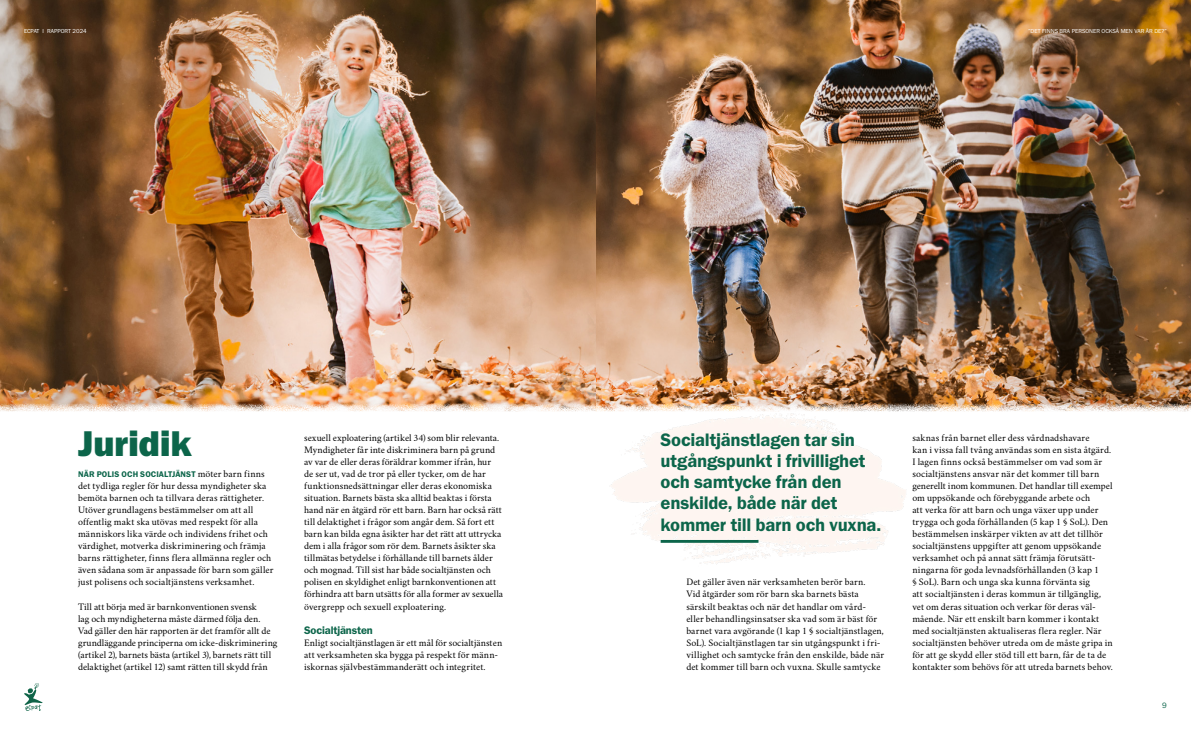
<style>
.page{position:relative;width:1191px;height:738px;background:#fff}
.page>*{position:absolute;margin:0;border:0;box-sizing:border-box;transform-origin:0 0}
.t1{font:37px "Franklin Gothic URW Hea";letter-spacing:-.01em;color:#0c654a}
.t2{font:18.7px/21.1px "Franklin Gothic URW Dem";letter-spacing:-.015em;color:#0c654a}
.t3{font:600 11px "ITC Franklin Gothic Std";letter-spacing:-.015em;color:#0c654a}
.t4{font:10px/12px "Crimson";letter-spacing:.005em;color:#000}
.t5{font:8.5px "Franklin Gothic URW Dem";letter-spacing:.015em;color:#0c654a}
.t6{font:8px "Franklin Gothic URW Boo";color:#0c654a}
.t7{font:6px "Franklin Gothic URW Boo";color:#fff}
.s1{font-family:"Crimson";font-size:10px;color:#000}
</style>
<div class="page">
<img style="left:596px;top:411px;width:331px;height:153px">
<img style="left:0;top:0;width:1191px;height:411px">
<hr style="left:660px;top:539px;width:98px;height:3px;background:#0c654a">
<svg style="left:24px;top:683px;width:19px;height:28px"></svg>
<p class="t7" style="left:24px;top:27px;width:64px">ECPAT I RAPPORT 2024</p>
<p class="t7" style="left:1028px;top:27px;width:140px">”DET FINNS BRA PERSONER OCKSÅ MEN VAR ÄR DE?”</p>
<h1 class="t1" style="left:78px;top:420px;width:115px">Juridik</h1>
<p class="t4" style="left:304px;top:430px;width:200px">sexuell exploatering (artikel 34) som blir relevanta.<br>Myndigheter får inte diskriminera barn på grund av var de eller deras föräldrar kommer ifrån, hur<br>de ser ut, vad de tror på eller tycker, om de har funktionsnedsättningar eller deras ekonomiska situation. Barnets bästa ska alltid beaktas i första hand när en åtgärd rör ett barn. Barn har också rätt till delaktighet i frågor som angår dem. Så fort ett barn kan bilda egna åsikter har det rätt att uttrycka dem i alla frågor som rör dem. Barnets åsikter ska tillmätas betydelse i förhållande till barnets ålder och mognad. Till sist har både socialtjänsten och polisen en skyldighet enligt barnkonventionen att förhindra att barn utsätts för alla former av sexuella övergrepp och sexuell exploatering.</p>
<p class="t3" style="left:304px;top:622px;width:70px">Socialtjänsten</p>
<p class="t4" style="left:304px;top:634px;width:200px">Enligt socialtjänstlagen är ett mål för socialtjänsten att verksamheten ska bygga på respekt för männ&shy;iskornas självbestämmanderätt och integritet.</p>
<p class="t5" style="left:78px;top:469px;width:188px">NÄR POLIS OCH SOCIALTJÄNST <span class="s1">möter barn finns</span></p>
<p class="t4" style="left:78px;top:478px;width:197px">det tydliga regler för hur dessa myndigheter ska bemöta barnen och ta tillvara deras rättigheter.<br>Utöver grundlagens bestämmelser om att all offentlig makt ska utövas med respekt för alla människors lika värde och individens frihet och värdighet, motverka diskriminering och främja barns rättigheter, finns flera allmänna regler och även sådana som är anpassade för barn som gäller just polisens och socialtjänstens verksamhet.</p>
<p class="t4" style="left:78px;top:598px;width:201px">Till att börja med är barnkonventionen svensk<br>lag och myndigheterna måste därmed följa den.<br>Vad gäller den här rapporten är det framför allt de grundläggande principerna om icke-diskriminering (artikel 2), barnets bästa (artikel 3), barnets rätt till delaktighet (artikel 12) samt rätten till skydd från</p>
<h2 class="t2" style="left:660px;top:428px;width:222px">Socialtjänstlagen tar sin utgångspunkt i frivillighet och samtycke från den enskilde, både när det kommer till barn och vuxna.</h2>
<p class="t4" style="left:686px;top:574px;width:199px">Det gäller även när verksamheten berör barn.<br>Vid åtgärder som rör barn ska barnets bästa särskilt beaktas och när det handlar om vård&shy;eller behandlingsinsatser ska vad som är bäst för barnet vara avgörande (1 kap 1 § socialtjänstlagen, SoL). Socialtjänstlagen tar sin utgångspunkt i fri&shy;villighet och samtycke från den enskilde, både när det kommer till barn och vuxna. Skulle samtycke</p>
<p class="t4" style="left:912px;top:430px;width:202px">saknas från barnet eller dess vårdnadshavare<br>kan i vissa fall tvång användas som en sista åtgärd.<br>I lagen finns också bestämmelser om vad som är socialtjänstens ansvar när det kommer till barn generellt inom kommunen. Det handlar till exempel om uppsökande och förebyggande arbete och<br>att verka för att barn och unga växer upp under trygga och goda förhållanden (5 kap 1 § SoL). Den bestämmelsen inskärper vikten av att det tillhör socialtjänstens uppgifter att genom uppsökande verksamhet och på annat sätt främja förutsätt&shy;ningarna för goda levnadsförhållanden (3 kap 1<br>§ SoL). Barn och unga ska kunna förvänta sig<br>att socialtjänsten i deras kommun är tillgänglig, vet om deras situation och verkar för deras väl&shy;mående. När ett enskilt barn kommer i kontakt med socialtjänsten aktualiseras flera regler. När socialtjänsten behöver utreda om de måste gripa in för att ge skydd eller stöd till ett barn, får de ta de kontakter som behövs för att utreda barnets behov.</p>
<p class="t6" style="left:1162px;top:699px;width:6px">9</p>
</div>
